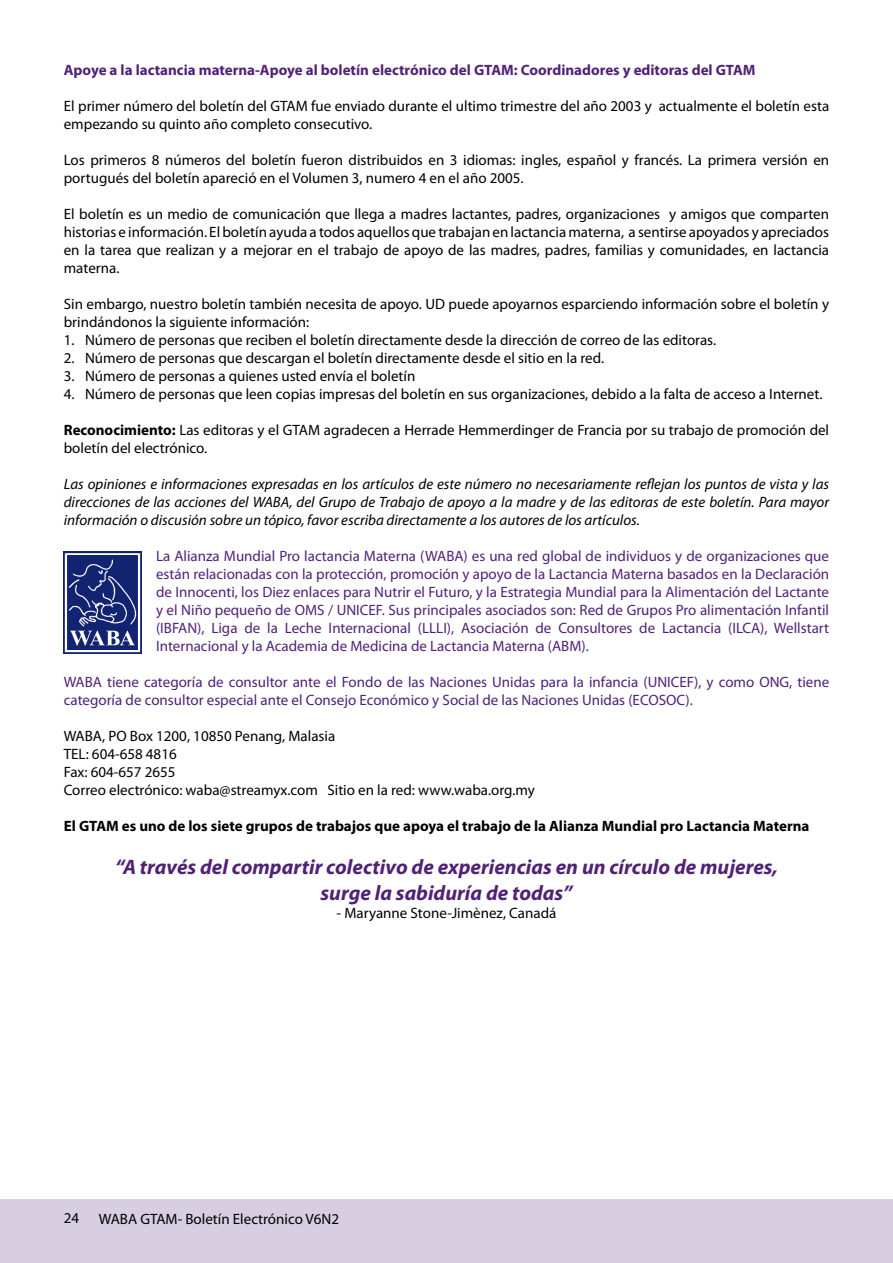
<style>
.page{position:relative;width:893px;height:1263px;background:#fff}
.page>*{position:absolute;margin:0;border:0;box-sizing:border-box;transform-origin:0 0}
.t1{font:italic 700 21px/25.2px "Myriad Pro";color:#512178;text-align:center}
.t2{font:15px/18px "Myriad Pro";color:#000}
.t3{font:15px/18px "Myriad Pro";color:#512178;text-align:justify}
.t4{font:italic 15px/18px "Myriad Pro";color:#000;text-align:justify}
.t5{font:700 15px "Myriad Pro";color:#000}
.t6{font:700 15px "Myriad Pro";color:#512178}
.s1{font-weight:700}
</style>
<div class="page">
<div style="left:0;top:1199px;width:893px;height:64px;background:#d7cee2"></div>
<img style="left:64px;top:551px;width:77px;height:102px">
<p class="t6" style="left:64px;top:60px;width:693px">Apoye a la lactancia materna-Apoye al boletín electrónico del GTAM: Coordinadores y editoras del GTAM</p>
<p class="t2" style="left:64px;top:97px;width:767px">El primer número del boletín del GTAM fue enviado durante el ultimo trimestre del año 2003 y actualmente el boletín esta empezando su quinto año completo consecutivo.</p>
<p class="t2" style="left:64px;top:151px;width:767px">Los primeros 8 números del boletín fueron distribuidos en 3 idiomas: ingles, español y francés. La primera versión en portugués del boletín apareció en el Volumen 3, numero 4 en el año 2005.</p>
<p class="t2" style="left:64px;top:205px;width:767px;text-align:justify">El boletín es un medio de comunicación que llega a madres lactantes, padres, organizaciones y amigos que comparten historias e información. El boletín ayuda a todos aquellos que trabajan en lactancia materna, a sentirse apoyados y apreciados en la tarea que realizan y a mejorar en el trabajo de apoyo de las madres, padres, familias y comunidades, en lactancia materna.</p>
<p class="t2" style="left:64px;top:295px;width:767px">Sin embargo, nuestro boletín también necesita de apoyo. UD puede apoyarnos esparciendo información sobre el boletín y brindándonos la siguiente información:<br>1 . Número de personas que reciben el boletín directamente desde la dirección de correo de las editoras.</p>
<p class="t2" style="left:64px;top:349px;width:542px">2. Número de personas que descargan el boletín directamente desde el sitio en la red.</p>
<p class="t2" style="left:64px;top:367px;width:353px">3. Número de personas a quienes usted envía el boletín</p>
<p class="t2" style="left:64px;top:385px;width:760px">4. Número de personas que leen copias impresas del boletín en sus organizaciones, debido a la falta de acceso a Internet.</p>
<p class="t2" style="left:64px;top:421px;width:767px"><span class="s1">Reconocimiento:</span> Las editoras y el GTAM agradecen a Herrade Hemmerdinger de Francia por su trabajo de promoción del boletín del electrónico.</p>
<p class="t4" style="left:64px;top:475px;width:767px">Las opiniones e informaciones expresadas en los artículos de este número no necesariamente reflejan los puntos de vista y las direcciones de las acciones del WABA, del Grupo de Trabajo de apoyo a la madre y de las editoras de este boletín. Para mayor información o discusión sobre un tópico, favor escriba directamente a los autores de los artículos.</p>
<p class="t3" style="left:156px;top:547px;width:675px">La Alianza Mundial Pro lactancia Materna (WABA) es una red global de individuos y de organizaciones que están relacionadas con la protección, promoción y apoyo de la Lactancia Materna basados en la Declaración de Innocenti, los Diez enlaces para Nutrir el Futuro, y la Estrategia Mundial para la Alimentación del Lactante y el Niño pequeño de OMS / UNICEF. Sus principales asociados son: Red de Grupos Pro alimentación Infantil (IBFAN), Liga de la Leche Internacional (LLLI), Asociación de Consultores de Lactancia (ILCA), Wellstart Internacional y la Academia de Medicina de Lactancia Materna (ABM).</p>
<p class="t3" style="left:64px;top:673px;width:767px">WABA tiene categoría de consultor ante el Fondo de las Naciones Unidas para la infancia (UNICEF), y como ONG, tiene categoría de consultor especial ante el Consejo Económico y Social de las Naciones Unidas (ECOSOC).</p>
<p class="t2" style="left:64px;top:727px;width:473px">WABA, PO Box 1 200, 1 0850 Penang, Malasia<br>TEL: 604-658 481 6<br>Fax: 604-657 2655<br>Correo electrónico: waba@streamyx.com Sitio en la red: www.waba.org.my</p>
<p class="t5" style="left:64px;top:816px;width:747px">El GTAM es uno de los siete grupos de trabajos que apoya el trabajo de la Alianza Mundial pro Lactancia Materna</p>
<h1 class="t1" style="left:115px;top:854px;width:664px">“A través del compartir colectivo de experiencias en un círculo de mujeres, surge la sabiduría de todas”</h1>
<p class="t2" style="left:337px;top:903px;width:221px">- Maryanne Stone-Jimènez, Canadá</p>
<p class="t2" style="left:64px;top:1209px;width:17px">24</p>
<p class="t2" style="left:99px;top:1209px;width:242px">WABA GTAM- Boletín Electrónico V6N2</p>
</div>
